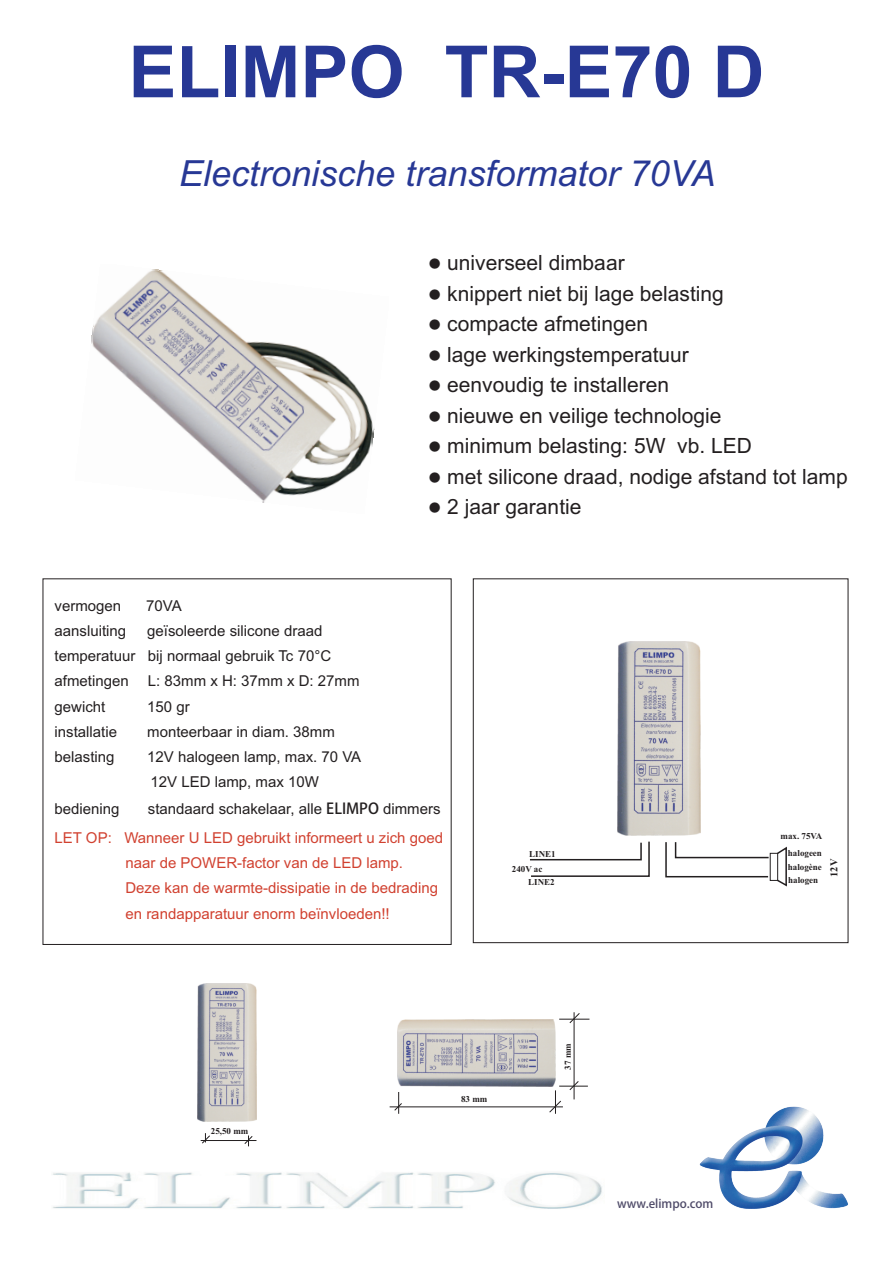
<style>
.page{position:relative;width:893px;height:1263px;background:#fff}
.page>*{position:absolute;margin:0;border:0;box-sizing:border-box;transform-origin:0 0}
.t1{font:700 72px "Arial";color:#273895}
.t2{font:italic 36px "Arial";color:#273895}
.t3{font:21px/30.5px "Arial";color:#231f20}
.t4{font:17.85px/30.5px "Wingdings";color:#231f20;text-align:justify}
.t5{font:15px/25.2px "Arial";color:#231f20}
.t6{font:15px/25.2px "Arial";color:#d14130;text-align:right}
.t7{font:12px "Koz Go Pro";color:#4f4b69}
.t8{font:700 10.5px "Times New Roman";color:#231f20}
.t9{font:700 9px/14.4px "Times New Roman";color:#231f20}
.s1{color:#231f20}
.s2{font-family:"Koz Go Pro";color:#231f20}
</style>
<div class="page">
<hr style="left:574px;top:1012px;width:1px;height:87px;background:#231f20">
<hr style="left:390px;top:1106px;width:173px;height:1px;background:#231f20">
<hr style="left:201px;top:1140px;width:55px;height:1px;background:#231f20">
<svg style="left:202px;top:1133px;width:8px;height:11px"></svg>
<svg style="left:244px;top:1135px;width:9px;height:11px"></svg>
<svg style="left:394px;top:1092px;width:9px;height:22px"></svg>
<hr style="left:559px;top:1019px;width:30px;height:1px;background:#231f20">
<svg style="left:569px;top:1012px;width:11px;height:12px"></svg>
<svg style="left:549px;top:1080px;width:39px;height:34px"></svg>
<div style="left:473px;top:578px;width:375px;height:365px;border:1px solid #231f20"></div>
<img style="left:52px;top:1172px;width:550px;height:37px">
<img style="left:700px;top:1106px;width:148px;height:103px">
<img style="left:91px;top:269px;width:284px;height:234px">
<img style="left:617px;top:642px;width:84px;height:194px">
<img style="left:198px;top:984px;width:58px;height:137px">
<img style="left:398px;top:1019px;width:157px;height:68px">
<svg style="left:530px;top:841px;width:120px;height:36px"></svg>
<svg style="left:665px;top:842px;width:105px;height:36px"></svg>
<div style="left:770px;top:853px;width:8px;height:28px;border:1px solid #231f20"></div>
<svg style="left:776px;top:846px;width:11px;height:41px"></svg>
<h1 class="t1" style="left:128px;top:45px;width:638px">ELIMPO TR-E70 D</h1>
<h2 class="t2" style="left:179px;top:160px;width:538px">Electronische transformator 70VA</h2>
<p class="t5" style="left:55px;top:594px;width:68px">vermogen</p>
<p class="t5" style="left:146px;top:594px;width:37px">70VA</p>
<p class="t5" style="left:55px;top:620px;width:73px">aansluiting</p>
<p class="t5" style="left:55px;top:620px;width:278px;text-indent:93px">geïsoleerde silicone draad temperatuur bij normaal gebruik Tc 70°C afmetingen</p>
<p class="t5" style="left:148px;top:670px;width:213px">L: 83mm x H: 37mm x D: 27mm</p>
<p class="t4" style="left:428px;top:250px;width:81px">● ● ● ● ● ● ● ● ●</p>
<p class="t3" style="left:447px;top:249px;width:402px">universeel dimbaar<br>knippert niet bij lage belasting<br>compacte afmetingen<br>lage werkingstemperatuur<br>eenvoudig te installeren<br>nieuwe en veilige technologie<br>minimum belasting: 5W vb. LED<br>met silicone draad, nodige afstand tot lamp<br>2 jaar garantie</p>
<p class="t5" style="left:55px;top:695px;width:52px">gewicht</p>
<p class="t5" style="left:147px;top:695px;width:44px">150 gr</p>
<p class="t5" style="left:55px;top:720px;width:64px">installatie</p>
<p class="t5" style="left:147px;top:720px;width:189px">monteerbaar in diam. 38mm</p>
<p class="t5" style="left:55px;top:745px;width:62px">belasting</p>
<p class="t5" style="left:147px;top:745px;width:216px">12V halogeen lamp, max. 70 VA<br>12V LED lamp, max 10W</p>
<p class="t5" style="left:55px;top:798px;width:67px">bediening</p>
<p class="t6" style="left:55px;top:796px;width:390px;line-height:28.8px"><span class="s1">standaard schakelaar, alle</span> <span class="s2">ELIMPO</span> <span class="s1">dimmers<br></span>LET OP: Wanneer U LED gebruikt informeert u zich goed</p>
<p class="t6" style="left:125px;top:852px;width:314px;text-align:left">naar de POWER-factor van de LED lamp.<br>Deze kan de warmte-dissipatie in de bedrading en randapparatuur enorm beïnvloeden!!</p>
<p class="t9" style="left:529px;top:847px;width:28px">LINE1</p>
<p class="t9" style="left:528px;top:876px;width:28px">LINE2</p>
<p class="t9" style="left:512px;top:862px;width:32px">240V ac</p>
<p class="t9" style="left:211px;top:1124px;width:39px">25,50 mm</p>
<p class="t9" style="left:461px;top:1093px;width:28px">83 mm</p>
<p class="t9" style="left:562px;top:1069px;width:28px;rotate:-90deg">37 mm</p>
<p class="t7" style="left:617px;top:1198px;width:98px">www.elimpo.com</p>
<p class="t9" style="left:781px;top:830px;width:43px">max. 75VA</p>
<p class="t9" style="left:788px;top:846px;width:36px">halogeen halogène</p>
<p class="t9" style="left:788px;top:874px;width:32px">halogen</p>
<p class="t8" style="left:830px;top:877px;width:20px;rotate:-90deg">12V</p>
</div>
